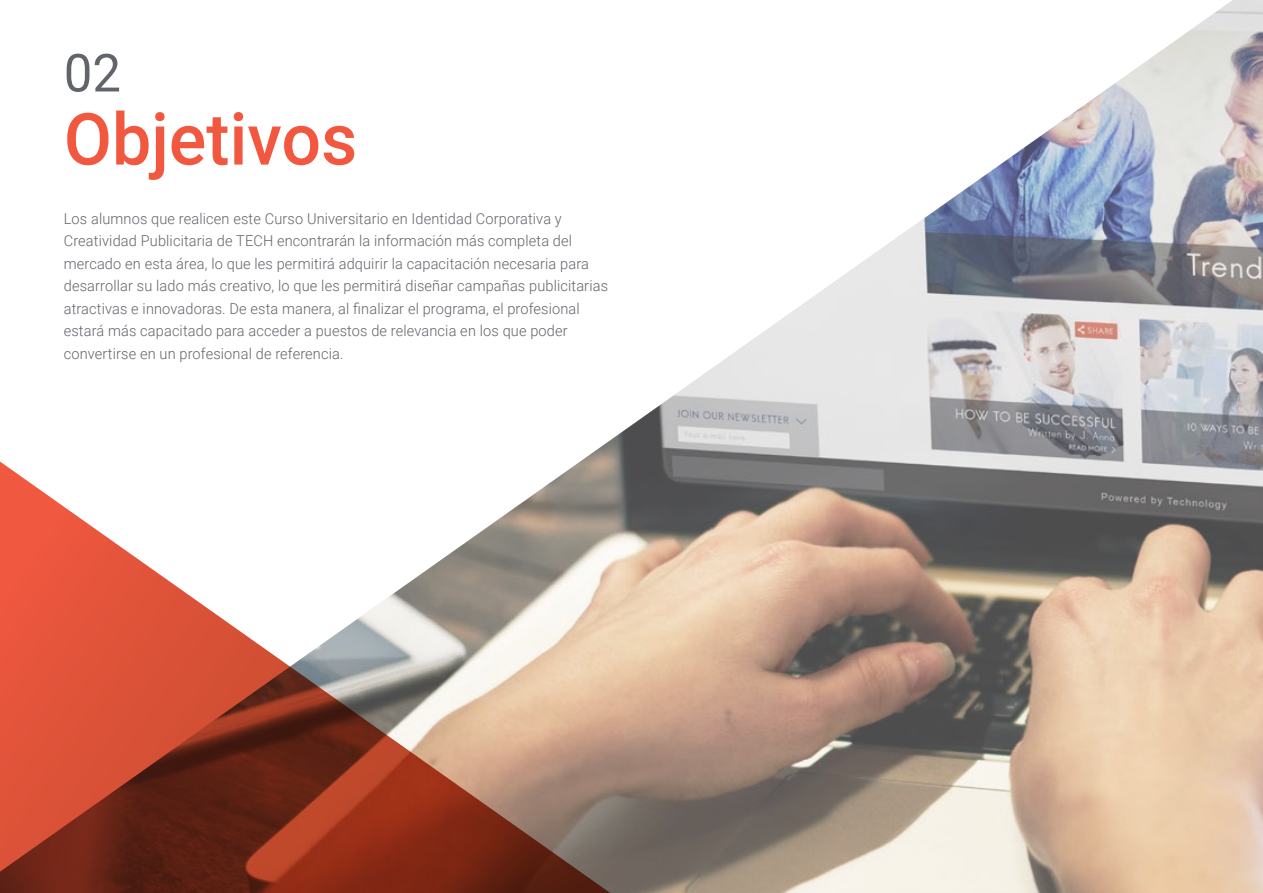
<style>
.page{position:relative;width:1263px;height:893px;background:#fff}
.page>*{position:absolute;margin:0;border:0;box-sizing:border-box;transform-origin:0 0}
.t1{font:500 72px "Roboto";color:#f1583f}
.t2{font:52.5px "Roboto";color:#61646a}
.t3{font:300 15px/22.5px "Roboto";letter-spacing:.01em;color:#61646a}
</style>
<div class="page">
<img style="left:602px;top:0;width:661px;height:893px">
<svg style="left:0;top:446px;width:640px;height:447px"></svg>
<h2 class="t2" style="left:64px;top:36px;width:59px">02</h2>
<h1 class="t1" style="left:64px;top:89px;width:295px">Objetivos</h1>
<p class="t3" style="left:64px;top:207px;width:546px">Los alumnos que realicen este Curso Universitario en Identidad Corporativa y Creatividad Publicitaria de TECH encontrarán la información más completa del mercado en esta área, lo que les permitirá adquirir la capacitación necesaria para desarrollar su lado más creativo, lo que les permitirá diseñar campañas publicitarias atractivas e innovadoras. De esta manera, al finalizar el programa, el profesional estará más capacitado para acceder a puestos de relevancia en los que poder convertirse en un profesional de referencia.</p>
</div>
